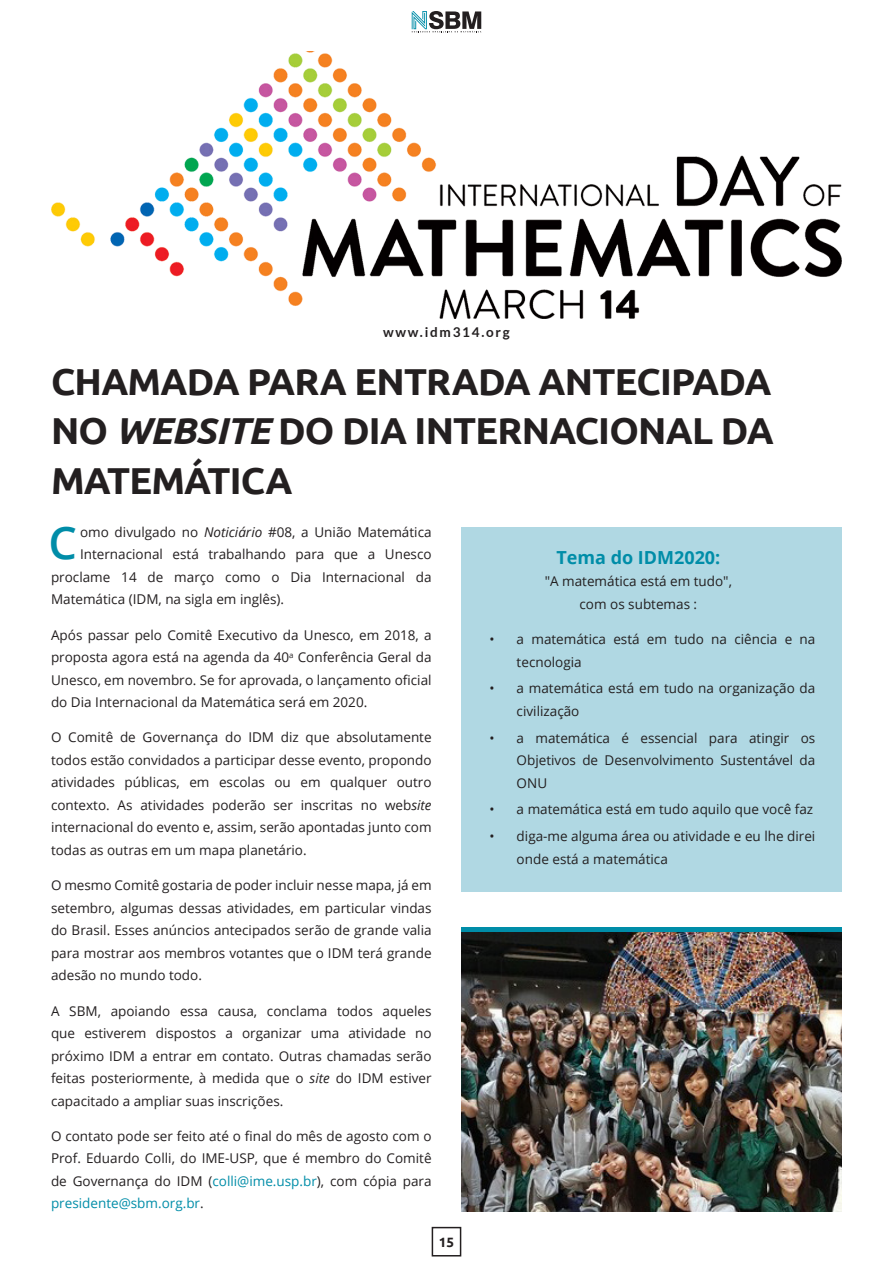
<style>
.page{position:relative;width:893px;height:1263px;background:#fff}
.page>*{position:absolute;margin:0;border:0;box-sizing:border-box;transform-origin:0 0}
.t1{font:600 45px "Open Sans";color:#008da8}
.TITULO_25_uppercase{font:700 37.5px/49.5px "Ubuntu";letter-spacing:-.02em;color:#231f20;text-align:justify}
.t2{font:700 18px "Open Sans";color:#008da8}
.t3{font:13.5px/22.5px "Open Sans";color:#231f20;text-align:justify}
.t4{font:700 13.5px "Lato";letter-spacing:.13em;color:#231f20}
.t5{font:700 13.5px "Ubuntu";color:#231f20}
.s1{font-style:italic}
.s2{color:#008da8}
</style>
<div class="page">
<div style="left:461px;top:527px;width:381px;height:364px;background:#b0d8e3"></div>
<div style="left:432px;top:1227px;width:29px;height:29px;border:2px solid #231f20"></div>
<img style="left:51px;top:51px;width:791px;height:267px">
<img style="left:461px;top:931px;width:381px;height:281px">
<hr style="left:461px;top:927px;width:381px;height:4px;background:#008da8">
<svg style="left:412px;top:11px;width:69px;height:21px"></svg>
<p class="t4" style="left:383px;top:324px;width:128px">www.idm314.org</p>
<p class="TITULO_25_uppercase" style="left:51px;top:356px;width:724px">CHAMADA PARA ENTRADA ANTECIPADA NO <span class="s1">WEBSITE</span> DO DIA INTERNACIONAL DA MATEMÁTICA</p>
<p class="t1" style="left:48px;top:512px;width:30px">C</p>
<p class="t3" style="left:80px;top:520px;width:353px">omo divulgado no <span class="s1">Noticiário</span> #08, a União Matemática</p>
<p class="t3" style="left:80px;top:543px;width:353px">Internacional está trabalhando para que a Unesco</p>
<p class="t3" style="left:51px;top:565px;width:382px">proclame 14 de março como o Dia Internacional da</p>
<p class="t3" style="left:51px;top:588px;width:235px">Matemática (IDM, na sigla em inglês).</p>
<p class="t3" style="left:51px;top:623px;width:382px">Após passar pelo Comitê Executivo da Unesco, em 2018, a proposta agora está na agenda da 40<sup>a</sup> Conferência Geral da Unesco, em novembro. Se for aprovada, o lançamento oficial do Dia Internacional da Matemática será em 2020.</p>
<p class="t3" style="left:51px;top:726px;width:382px">O Comitê de Governança do IDM diz que absolutamente todos estão convidados a participar desse evento, propondo atividades públicas, em escolas ou em qualquer outro contexto. As atividades poderão ser inscritas no web<span class="s1">site </span>internacional do evento e, assim, serão apontadas junto com todas as outras em um mapa planetário.</p>
<p class="t3" style="left:51px;top:874px;width:382px">O mesmo Comitê gostaria de poder incluir nesse mapa, já em setembro, algumas dessas atividades, em particular vindas do Brasil. Esses anúncios antecipados serão de grande valia para mostrar aos membros votantes que o IDM terá grande adesão no mundo todo.</p>
<p class="t3" style="left:51px;top:999px;width:382px">A SBM, apoiando essa causa, conclama todos aqueles que estiverem dispostos a organizar uma atividade no próximo IDM a entrar em contato. Outras chamadas serão feitas posteriormente, à medida que o <span class="s1">site</span> do IDM estiver capacitado a ampliar suas inscrições.</p>
<p class="t3" style="left:51px;top:1124px;width:382px">O contato pode ser feito até o final do mês de agosto com o Prof. Eduardo Colli, do IME-USP, que é membro do Comitê de Governança do IDM (<span class="s2">colli@ime.usp.br</span>), com cópia para <span class="s2">presidente@sbm.org.br</span>.</p>
<p class="t5" style="left:439px;top:1233px;width:17px">15</p>
<p class="t2" style="left:556px;top:545px;width:165px">Tema do IDM2020:</p>
<p class="t3" style="left:545px;top:570px;width:189px;text-align:center">"A matemática está em tudo", com os subtemas :</p>
<p class="t3" style="left:517px;top:628px;width:300px;text-indent:-27px">• a matemática está em tudo na ciência e na tecnologia</p>
<p class="t3" style="left:517px;top:677px;width:300px;text-indent:-27px">• a matemática está em tudo na organização da civilização</p>
<p class="t3" style="left:517px;top:726px;width:300px;text-indent:-27px">• a matemática é essencial para atingir os Objetivos de Desenvolvimento Sustentável da ONU</p>
<p class="t3" style="left:490px;top:798px;width:325px">• a matemática está em tudo aquilo que você faz</p>
<p class="t3" style="left:517px;top:825px;width:300px;text-indent:-27px">• diga-me alguma área ou atividade e eu lhe direi onde está a matemática</p>
</div>
